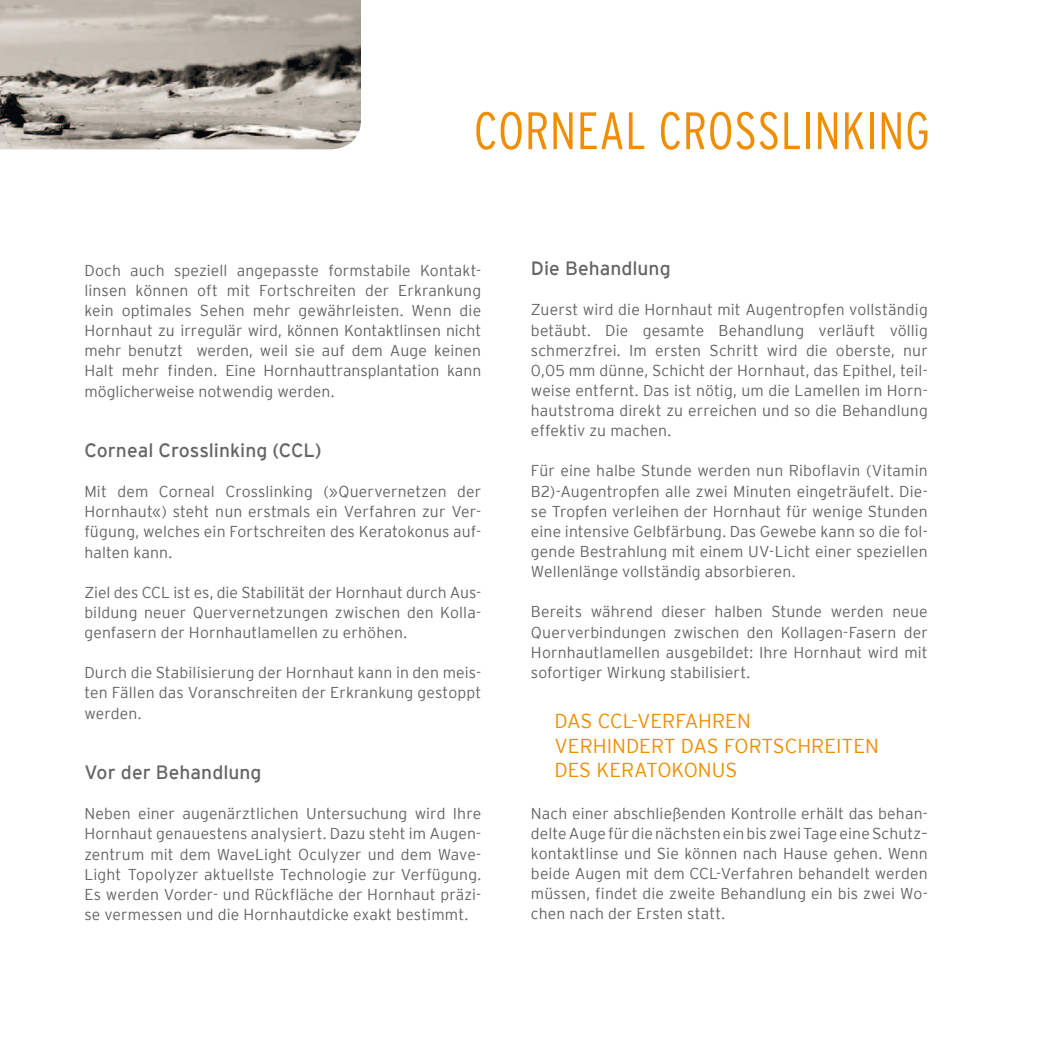
<style>
.page{position:relative;width:1042px;height:1042px;background:#fff}
.page>*{position:absolute;margin:0;border:0;box-sizing:border-box;transform-origin:0 0}
.t1{font:300 condensed 52.5px "Interstate";letter-spacing:.01em;color:#f18e00}
.t2{font:300 20.12px/24.2px "Interstate";color:#f18e00}
.t3{font:19.25px "Interstate";color:#646567}
.t4{font:300 15.75px/20.1px "Interstate";letter-spacing:.01em;color:#646567;text-align:justify}
</style>
<div class="page">
<img style="left:0;top:0;width:361px;height:149px">
<h1 class="t1" style="left:474px;top:101px;width:458px">CORNEAL CROSSLINKING</h1>
<p class="t4" style="left:84px;top:260px;width:398px">Doch auch speziell angepasste formstabile Kontakt&shy;linsen können oft mit Fortschreiten der Erkrankung kein optimales Sehen mehr gewährleisten. Wenn die Hornhaut zu irregulär wird, können Kontaktlinsen nicht mehr benutzt werden, weil sie auf dem Auge keinen Halt mehr finden. Eine Hornhauttransplantation kann möglicherweise notwendig werden.</p>
<p class="t3" style="left:84px;top:439px;width:239px">Corneal Crosslinking (CCL)</p>
<p class="t4" style="left:84px;top:481px;width:398px">Mit dem Corneal Crosslinking (»Quervernetzen der Hornhaut«) steht nun erstmals ein Verfahren zur Ver&shy;fügung, welches ein Fortschreiten des Keratokonus auf&shy;halten kann.</p>
<p class="t4" style="left:84px;top:582px;width:398px">Ziel des CCL ist es, die Stabilität der Hornhaut durch Aus&shy;bildung neuer Quervernetzungen zwischen den Kolla&shy;genfasern der Hornhautlamellen zu erhöhen.</p>
<p class="t4" style="left:84px;top:662px;width:398px">Durch die Stabilisierung der Hornhaut kann in den meis&shy;ten Fällen das Voranschreiten der Erkrankung gestoppt werden.</p>
<p class="t3" style="left:84px;top:761px;width:179px">Vor der Behandlung</p>
<p class="t4" style="left:84px;top:803px;width:398px">Neben einer augenärztlichen Untersuchung wird Ihre Hornhaut genauestens analysiert. Dazu steht im Augen&shy;zentrum mit dem WaveLight Oculyzer und dem Wave-Light Topolyzer aktuellste Technologie zur Verfügung.<br>Es werden Vorder- und Rückfläche der Hornhaut präzi&shy;se vermessen und die Hornhautdicke exakt bestimmt.</p>
<p class="t3" style="left:531px;top:258px;width:141px">Die Behandlung</p>
<p class="t4" style="left:531px;top:300px;width:398px">Zuerst wird die Hornhaut mit Augentropfen vollständig betäubt. Die gesamte Behandlung verläuft völlig schmerzfrei. Im ersten Schritt wird die oberste, nur 0,05 mm dünne, Schicht der Hornhaut, das Epithel, teil&shy;weise entfernt. Das ist nötig, um die Lamellen im Horn&shy;hautstroma direkt zu erreichen und so die Behandlung effektiv zu machen.</p>
<p class="t4" style="left:531px;top:461px;width:398px">Für eine halbe Stunde werden nun Riboflavin (Vitamin B2)-Augentropfen alle zwei Minuten eingeträufelt. Die&shy;se Tropfen verleihen der Hornhaut für wenige Stunden eine intensive Gelbfärbung. Das Gewebe kann so die fol&shy;gende Bestrahlung mit einem UV-Licht einer speziellen Wellenlänge vollständig absorbieren.</p>
<p class="t4" style="left:531px;top:602px;width:398px">Bereits während dieser halben Stunde werden neue Querverbindungen zwischen den Kollagen-Fasern der Hornhautlamellen ausgebildet: Ihre Hornhaut wird mit sofortiger Wirkung stabilisiert.</p>
<p class="t2" style="left:554px;top:709px;width:326px">DAS CCL-VERFAHREN<br>VERHINDERT DAS FORTSCHREITEN<br>DES KERATOKONUS</p>
<p class="t4" style="left:531px;top:803px;width:398px">Nach einer abschließenden Kontrolle erhält das behan&shy;delte Auge für die nächsten ein bis zwei Tage eine Schutz– kontaktlinse und Sie können nach Hause gehen. Wenn beide Augen mit dem CCL-Verfahren behandelt werden müssen, findet die zweite Behandlung ein bis zwei Wo&shy;chen nach der Ersten statt.</p>
</div>
